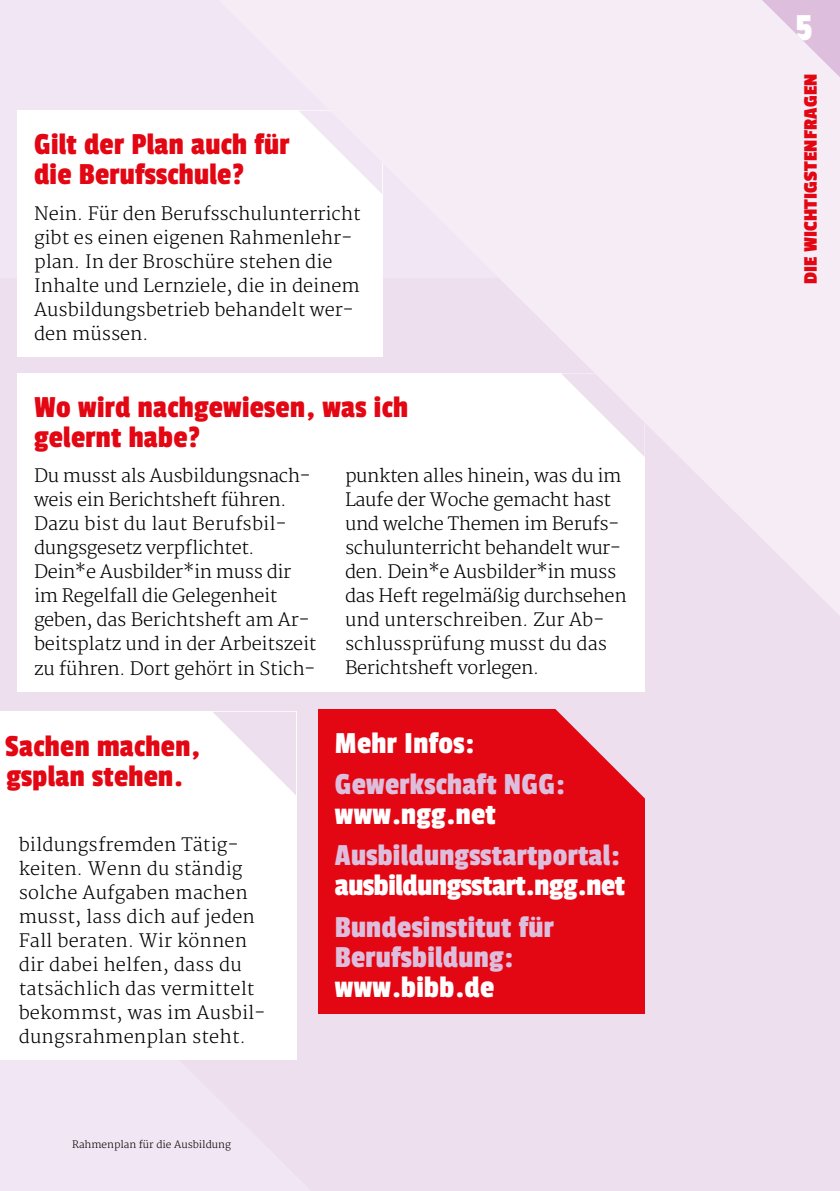
<style>
.page{position:relative;width:840px;height:1191px;background:#fff}
.page>*{position:absolute;margin:0;border:0;box-sizing:border-box;transform-origin:0 0}
.t1{font:40px "Passion One";color:#fff}
.t2{font:32px/30px "Passion One";letter-spacing:.01em;color:#e30613}
.t3{font:32px/30px "Passion One";letter-spacing:.01em;color:#ddbedc}
.t4{font:32px "Passion One";color:#fff}
.t5{font:700 20px "Passion One";color:#e30613}
.t6{font:300 18px/24px "Merriweather";letter-spacing:-.02em;color:#000}
.t7{font:300 18px/24px "Merriweather";color:#000}
.t8{font:300 10px "Merriweather";color:#000}
</style>
<div class="page">
<div style="left:0;top:0;width:839px;height:1191px;background:linear-gradient(to right,#f0e5f2,#f1e3f1)"></div>
<div style="left:17px;top:111px;width:365px;height:246px;background:#fff"></div>
<div style="left:17px;top:373px;width:627px;height:318px;background:#fff"></div>
<div style="left:0;top:711px;width:296px;height:349px;background:#fff"></div>
<svg style="left:213px;top:712px;width:83px;height:83px"></svg>
<svg style="left:218px;top:110px;width:427px;height:506px"></svg>
<div style="left:317px;top:709px;width:327px;height:304px;background:#e30613"></div>
<svg style="left:555px;top:709px;width:90px;height:96px"></svg>
<svg style="left:762px;top:0;width:77px;height:76px;background:#e8d4e8"></svg>
<h2 class="t2" style="left:34px;top:129px;width:257px">Gilt der Plan auch für die Berufsschule?</h2>
<p class="t7" style="left:34px;top:202px;width:328px">Nein. Für den Berufsschulunterricht gibt es einen eigenen Rahmenlehr&shy;plan. In der Broschüre stehen die<br>Inhalte und Lernziele, die in deinem<br>Ausbildungsbetrieb behandelt wer&shy;den müssen.</p>
<h2 class="t2" style="left:34px;top:392px;width:375px">Wo wird nachgewiesen, was ich gelernt habe?</h2>
<p class="t6" style="left:34px;top:465px;width:284px">Du musst als Ausbildungsnach&shy;weis ein Berichtsheft führen.<br>Dazu bist du laut Berufsbil&shy;dungsgesetz verpflichtet.<br>Dein*e Ausbilder*in muss dir im Regelfall die Gelegenheit geben, das Berichtsheft am Ar&shy;beitsplatz und in der Arbeitszeit zu führen. Dort gehört in Stich-</p>
<p class="t6" style="left:345px;top:465px;width:283px">punkten alles hinein, was du im<br>Laufe der Woche gemacht hast und welche Themen im Berufs&shy;schulunterricht behandelt wur&shy;den. Dein*e Ausbilder*in muss das Heft regelmäßig durchsehen und unterschreiben. Zur Ab&shy;schlussprüfung musst du das<br>Berichtsheft vorlegen.</p>
<h2 class="t2" style="left:5px;top:730px;width:196px">Sachen machen, gsplan stehen.</h2>
<p class="t7" style="left:19px;top:833px;width:248px">bildungsfremden Tätig&shy;keiten. Wenn du ständig solche Aufgaben machen musst, lass dich auf jeden<br>Fall beraten. Wir können dir dabei helfen, dass du tatsächlich das vermittelt bekommst, was im Ausbil&shy;dungsrahmenplan steht.</p>
<p class="t8" style="left:72px;top:1138px;width:160px">Rahmenplan für die Ausbildung</p>
<h2 class="t4" style="left:334px;top:726px;width:141px">Mehr Infos:</h2>
<h2 class="t3" style="left:334px;top:769px;width:231px">Gewerkschaft NGG:</h2>
<h2 class="t4" style="left:334px;top:797px;width:162px">www.ngg.net</h2>
<h2 class="t3" style="left:334px;top:840px;width:286px">Ausbildungsstartportal:</h2>
<h2 class="t4" style="left:334px;top:868px;width:291px">ausbildungsstart.ngg.net</h2>
<h2 class="t3" style="left:334px;top:911px;width:220px">Bundesinstitut für<br>Berufsbildung:</h2>
<h2 class="t4" style="left:334px;top:970px;width:161px">www.bibb.de</h2>
<h1 class="t1" style="left:795px;top:6px;width:18px">5</h1>
<p class="t5" style="left:799px;top:284px;width:210px;rotate:-90deg">Die wichtigstenFragen</p>
</div>
